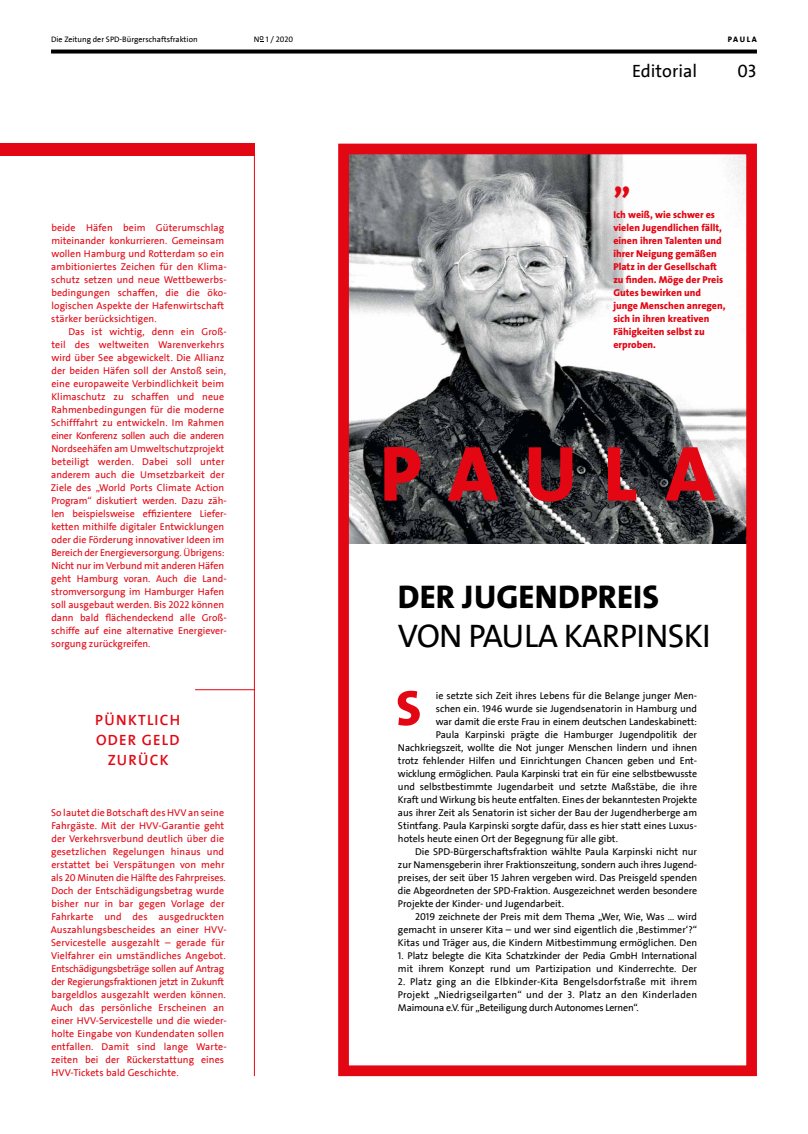
<style>
.page{position:relative;width:808px;height:1134px;background:#fff}
.page>*{position:absolute;margin:0;border:0;box-sizing:border-box;transform-origin:0 0}
.t1{font:800 78.9px "The Sans B8";letter-spacing:.33em;color:#e30613}
.t2{font:800 50px "The Sans B8";color:#e30613}
.t3{font:33px "SPD2002 The Sans";letter-spacing:-.02em;color:#000}
.t4{font:800 33px "The Sans B8";color:#000}
.t5{font:800 33px "The Sans B8";color:#e30613}
.t6{font:18px "SPD2002 The Sans";color:#000}
.t7{font:700 15px/20px "SPD2002 The Sans";letter-spacing:.08em;color:#e30613;text-align:center}
.t8{font:10px/13px "SPD2002 The Sans";letter-spacing:.01em;color:#e30613}
.t9{font:10px/13px "SPD2002 The Sans";color:#000}
.t10{font:800 10px/13px "The Sans B8";color:#e30613}
.t11{font:10px "SPD2002 The Sans";letter-spacing:-.02em;color:#000}
.t12{font:8px "SPD2002 The Sans";color:#000}
.t13{font:800 8px "The Sans B8";letter-spacing:.195em;color:#000}
</style>
<div class="page">
<svg style="left:51px;top:50px;width:706px;height:4px;fill:#000"></svg>
<img style="left:350px;top:156px;width:395px;height:387px">
<hr style="left:195px;top:689px;width:60px;height:1px;background:#e30613">
<hr style="left:254px;top:144px;width:1px;height:932px;background:#e30613">
<div style="left:0;top:144px;width:255px;height:12px;background:#e30613"></div>
<div style="left:338px;top:144px;width:419px;height:932px;border:11px solid #e30613"></div>
<p class="t12" style="left:51px;top:35px;width:148px">Die Zeitung der SPD-Bürgerschaftsfraktion</p>
<p class="t12" style="left:254px;top:35px;width:41px">No 1 / 2020</p>
<p class="t13" style="left:728px;top:35px;width:31px">PAULA</p>
<h3 class="t6" style="left:632px;top:62px;width:67px">Editorial</h3>
<h3 class="t6" style="left:737px;top:61px;width:21px">03</h3>
<p class="t8" style="left:51px;top:221px;width:177px">beide Häfen beim Güterumschlag miteinander konkurrieren. Gemeinsam wollen Hamburg und Rotterdam so ein ambitioniertes Zeichen für den Klima&shy;schutz setzen und neue Wettbewerbs&shy;bedingungen schaffen, die die öko&shy;logischen Aspekte der Hafenwirtschaft stärker berücksichtigen.</p>
<p class="t8" style="left:51px;top:325px;width:177px;text-indent:17px">Das ist wichtig, denn ein Groß&shy;teil des weltweiten Warenverkehrs wird über See abgewickelt. Die Allianz der beiden Häfen soll der Anstoß sein, eine europaweite Verbindlichkeit beim Klimaschutz zu schaffen und neue Rahmenbedingungen für die moderne Schifffahrt zu entwickeln. Im Rahmen einer Konferenz sollen auch die anderen Nordseehäfen am Umweltschutzprojekt beteiligt werden. Dabei soll unter anderem auch die Umsetzbarkeit der Ziele des „World Ports Climate Action Program“ diskutiert werden. Dazu zäh&shy;len beispielsweise effizientere Liefer&shy;ketten mithilfe digitaler Entwicklungen oder die Förderung innovativer Ideen im Bereich der Energieversorgung. Übrigens:<br>Nicht nur im Verbund mit anderen Häfen geht Hamburg voran. Auch die Land&shy;stromversorgung im Hamburger Hafen soll ausgebaut werden. Bis 2022 können dann bald flächendeckend alle Groß&shy;schiffe auf eine alternative Energiever&shy;sorgung zurückgreifen.</p>
<h3 class="t7" style="left:95px;top:710px;width:86px">PÜNKTLICH<br>ODER GELD<br>ZURÜCK</h3>
<p class="t8" style="left:51px;top:806px;width:177px">So lautet die Botschaft des HVV an seine Fahrgäste. Mit der HVV-Garantie geht der Verkehrsverbund deutlich über die gesetzlichen Regelungen hinaus und erstattet bei Verspätungen von mehr als 20 Minuten die Hälfte des Fahrpreises.<br>Doch der Entschädigungsbetrag wurde bisher nur in bar gegen Vorlage der Fahrkarte und des ausgedruckten Auszahlungsbescheides an einer HVV-Servicestelle ausgezahlt – gerade für Vielfahrer ein umständliches Angebot.<br>Entschädigungsbeträge sollen auf Antrag der Regierungsfraktionen jetzt in Zukunft bargeldlos ausgezahlt werden können.<br>Auch das persönliche Erscheinen an einer HVV-Servicestelle und die wieder&shy;holte Eingabe von Kundendaten sollen entfallen. Damit sind lange Warte&shy;zeiten bei der Rückerstattung eines HVV-Tickets bald Geschichte.</p>
<h3 class="t5" style="left:613px;top:163px;width:19px">„</h3>
<p class="t10" style="left:613px;top:208px;width:114px">Ich weiß, wie schwer es vielen Jugendlichen fällt, einen ihren Talenten und ihrer Neigung gemäßen<br>Platz in der Gesellschaft zu finden. Möge der Preis<br>Gutes bewirken und junge Menschen anregen, sich in ihren kreativen<br>Fähigkeiten selbst zu erproben.</p>
<h1 class="t1" style="left:380px;top:431px;width:337px">PAULA</h1>
<h3 class="t4" style="left:398px;top:579px;width:262px">DER JUGENDPREIS</h3>
<h3 class="t3" style="left:398px;top:619px;width:314px">VON PAULA KARPINSKI</h3>
<h2 class="t2" style="left:396px;top:681px;width:27px">S</h2>
<p class="t9" style="left:436px;top:689px;width:263px">ie setzte sich Zeit ihres Lebens für die Belange junger Men-</p>
<p class="t9" style="left:436px;top:702px;width:263px">schen ein. 1946 wurde sie Jugendsenatorin in Hamburg und</p>
<p class="t9" style="left:436px;top:715px;width:263px">war damit die erste Frau in einem deutschen Landeskabinett:</p>
<p class="t9" style="left:436px;top:728px;width:263px">Paula Karpinski prägte die Hamburger Jugendpolitik der</p>
<p class="t9" style="left:398px;top:741px;width:301px">Nachkriegszeit, wollte die Not junger Menschen lindern und ihnen</p>
<p class="t9" style="left:398px;top:754px;width:301px">trotz fehlender Hilfen und Einrichtungen Chancen geben und Ent-</p>
<p class="t11" style="left:398px;top:768px;width:301px">wicklung ermöglichen. Paula Karpinski trat ein für eine selbstbewusste</p>
<p class="t9" style="left:398px;top:780px;width:301px">und selbstbestimmte Jugendarbeit und setzte Maßstäbe, die ihre</p>
<p class="t9" style="left:398px;top:793px;width:301px">Kraft und Wirkung bis heute entfalten. Eines der bekanntesten Projekte</p>
<p class="t9" style="left:398px;top:806px;width:301px">aus ihrer Zeit als Senatorin ist sicher der Bau der Jugendherberge am</p>
<p class="t9" style="left:398px;top:819px;width:301px">Stintfang. Paula Karpinski sorgte dafür, dass es hier statt eines Luxus-</p>
<p class="t9" style="left:398px;top:832px;width:222px">hotels heute einen Ort der Begegnung für alle gibt.</p>
<p class="t9" style="left:415px;top:845px;width:284px">Die SPD-Bürgerschaftsfraktion wählte Paula Karpinski nicht nur</p>
<p class="t9" style="left:398px;top:858px;width:301px">zur Namensgeberin ihrer Fraktionszeitung, sondern auch ihres Jugend-</p>
<p class="t9" style="left:398px;top:871px;width:301px">preises, der seit über 15 Jahren vergeben wird. Das Preisgeld spenden</p>
<p class="t9" style="left:398px;top:884px;width:301px">die Abgeordneten der SPD-Fraktion. Ausgezeichnet werden besondere</p>
<p class="t9" style="left:398px;top:897px;width:167px">Projekte der Kinder- und Jugendarbeit.</p>
<p class="t9" style="left:415px;top:910px;width:284px">2019 zeichnete der Preis mit dem Thema „Wer, Wie, Was … wird</p>
<p class="t9" style="left:398px;top:923px;width:301px">gemacht in unserer Kita – und wer sind eigentlich die ‚Bestimmer‘?“</p>
<p class="t9" style="left:398px;top:936px;width:301px">Kitas und Träger aus, die Kindern Mitbestimmung ermöglichen. Den</p>
<p class="t9" style="left:398px;top:949px;width:301px">1. Platz belegte die Kita Schatzkinder der Pedia GmbH International mit ihrem Konzept rund um Partizipation und Kinderrechte. Der</p>
<p class="t9" style="left:398px;top:975px;width:301px;text-align:justify">2. Platz ging an die Elbkinder-Kita Bengelsdorfstraße mit ihrem Projekt „Niedrigseilgarten“ und der 3. Platz an den Kinderladen Maimouna e.V. für „Beteiligung durch Autonomes Lernen“.</p>
</div>
